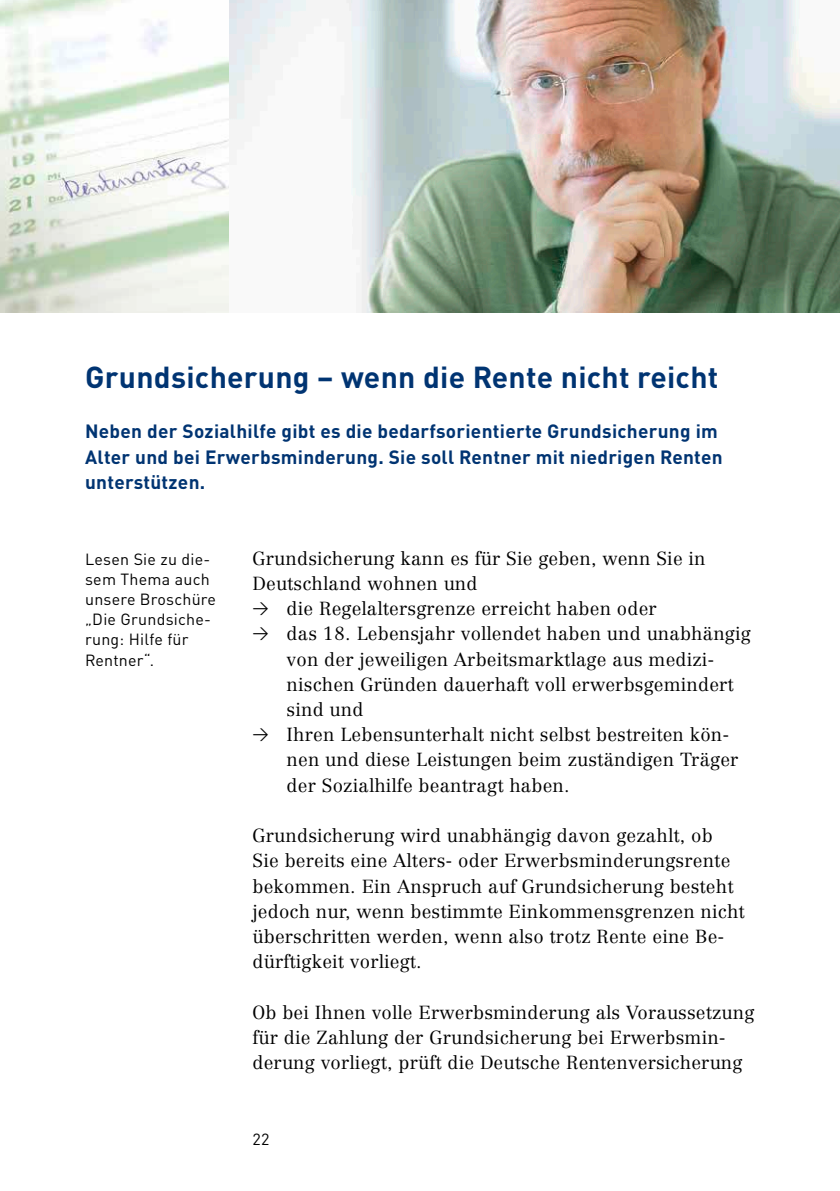
<style>
.page{position:relative;width:840px;height:1191px;background:#fff}
.page>*{position:absolute;margin:0;border:0;box-sizing:border-box;transform-origin:0 0}
.t1{font:700 30px "DIN Pro";letter-spacing:.01em;color:#003472}
.t2{font:700 19px/25.2px "DIN Pro";letter-spacing:.015em;color:#003472}
.t3{font:300 18.6px/25.2px "Centennial LT Pro";letter-spacing:.01em;color:#000}
.t4{font:16px/20.2px "DIN Pro";letter-spacing:.015em;color:#000}
.s1{font-family:"DIN Pro";font-weight:400;font-size:16px}
</style>
<div class="page">
<img style="left:0;top:0;width:839px;height:312px">
<h2 class="t1" style="left:85px;top:352px;width:634px">Grundsicherung – wenn die Rente nicht reicht</h2>
<p class="t2" style="left:85px;top:417px;width:638px">Neben der Sozialhilfe gibt es die bedarfsorientierte Grundsicherung im<br>Alter und bei Erwerbsminderung. Sie soll Rentner mit niedrigen Renten unterstützen.</p>
<p class="t4" style="left:85px;top:547px;width:132px">Lesen Sie zu die&shy;sem Thema auch unsere Broschüre „Die Grundsiche&shy;rung: Hilfe für<br>Rentner“.</p>
<p class="t3" style="left:252px;top:545px;width:454px">Grundsicherung kann es für Sie geben, wenn Sie in<br>Deutschland wohnen und</p>
<p class="t3" style="left:252px;top:596px;width:405px"><span class="s1">→</span> die Regelaltersgrenze erreicht haben oder</p>
<p class="t3" style="left:286px;top:621px;width:465px;text-indent:-34px"><span class="s1">→</span> das 18. Lebensjahr vollendet haben und unabhängig von der jeweiligen Arbeitsmarktlage aus medizi&shy;nischen Gründen dauerhaft voll erwerbsgemindert sind und</p>
<p class="t3" style="left:286px;top:722px;width:453px;text-indent:-34px"><span class="s1">→</span> Ihren Lebensunterhalt nicht selbst bestreiten kön&shy;nen und diese Leistungen beim zuständigen Träger der Sozialhilfe beantragt haben.</p>
<p class="t3" style="left:252px;top:823px;width:493px">Grundsicherung wird unabhängig davon gezahlt, ob<br>Sie bereits eine Alters- oder Erwerbsminderungsrente bekommen. Ein Anspruch auf Grundsicherung besteht jedoch nur, wenn bestimmte Einkommensgrenzen nicht überschritten werden, wenn also trotz Rente eine Be&shy;dürftigkeit vorliegt.</p>
<p class="t3" style="left:252px;top:999px;width:503px">Ob bei Ihnen volle Erwerbsminderung als Voraussetzung für die Zahlung der Grundsicherung bei Erwerbsmin&shy;derung vorliegt, prüft die Deutsche Rentenversicherung</p>
<p class="t4" style="left:252px;top:1127px;width:18px">22</p>
</div>
